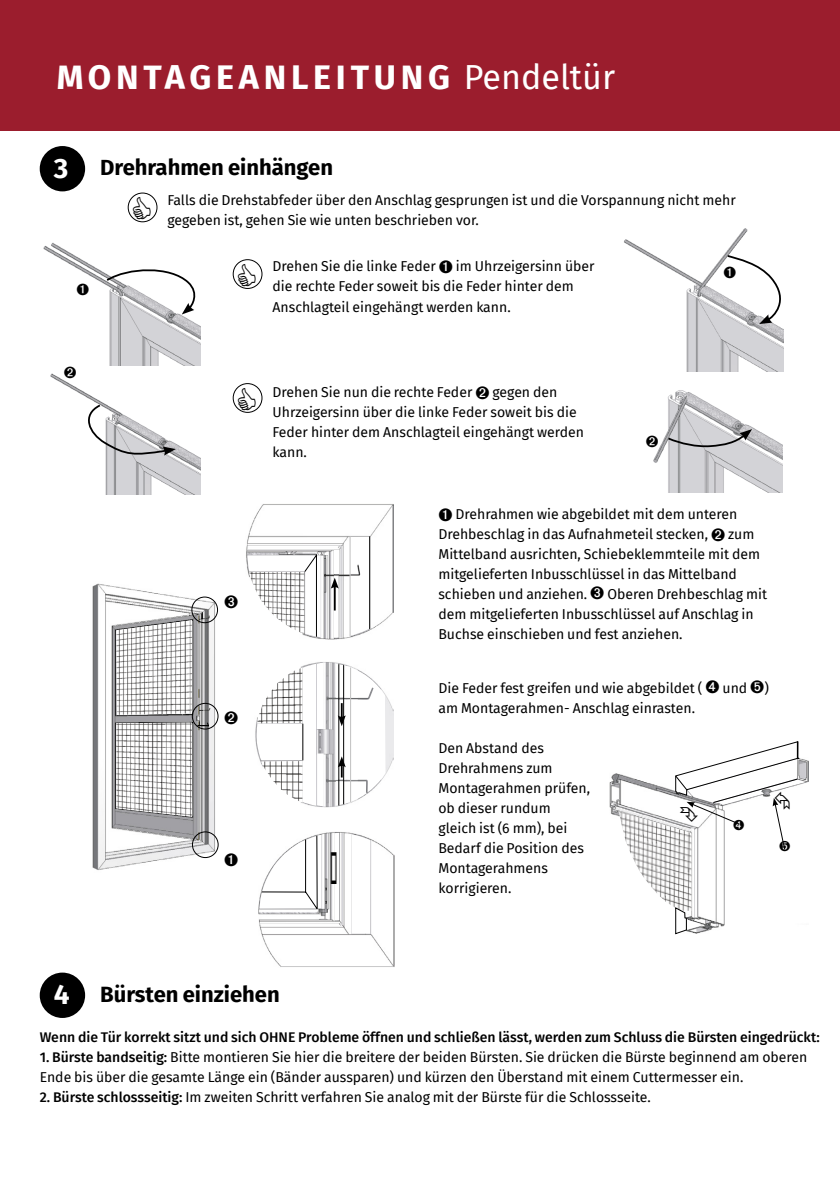
<style>
.page{position:relative;width:840px;height:1191px;background:#fff}
.page>*{position:absolute;margin:0;border:0;box-sizing:border-box;transform-origin:0 0}
.t1{font:700 34px "Fira Sans";letter-spacing:.14em;color:#fff}
.Haupttext_9_pt_Fett{font:700 28px "Fira Sans";color:#fff}
.Haupttext_9_pt_Fett-2{font:700 22px "Fira Sans";color:#000}
.Haupttext_9_pt_Fett-3{font:14px/20px "Fira Sans";color:#000}
.Haupttext_9_pt_Fett-4{font:500 14px "Fira Sans";color:#000}
.s1{font-weight:400}
.s2{font-weight:500}
</style>
<div class="page">
<div style="left:0;top:0;width:839px;height:130px;background:#9b1d2d"></div>
<div style="left:40px;top:146px;width:45px;height:45px;background:#000;border-radius:50%"></div>
<div style="left:40px;top:972px;width:45px;height:46px;background:#000;border-radius:50%"></div>
<div style="left:232px;top:259px;width:30px;height:30px;border:1px solid #000;border-radius:50%"></div>
<div style="left:232px;top:383px;width:30px;height:30px;border:1px solid #000;border-radius:50%"></div>
<img style="left:92px;top:583px;width:118px;height:287px">
<img style="left:246px;top:504px;width:147px;height:135px">
<svg style="left:247px;top:554px;width:73px;height:83px"></svg>
<hr style="left:334px;top:550px;width:4px;height:24px;background:#fff">
<svg style="left:350px;top:537px;width:19px;height:99px"></svg>
<hr style="left:369px;top:536px;width:1px;height:93px;background:#000">
<svg style="left:330px;top:575px;width:8px;height:63px"></svg>
<svg style="left:116px;top:597px;width:102px;height:260px"></svg>
<img style="left:255px;top:662px;width:138px;height:145px">
<svg style="left:256px;top:663px;width:67px;height:143px"></svg>
<img style="left:261px;top:761px;width:41px;height:41px">
<hr style="left:302px;top:723px;width:1px;height:37px;background:#000">
<hr style="left:349px;top:536px;width:1px;height:100px;background:#c0c0c0">
<svg style="left:336px;top:664px;width:49px;height:141px"></svg>
<div style="left:128px;top:192px;width:29px;height:30px;border:1px solid #000;border-radius:50%"></div>
<img style="left:43px;top:242px;width:157px;height:124px">
<svg style="left:105px;top:266px;width:95px;height:48px"></svg>
<img style="left:50px;top:373px;width:150px;height:121px">
<svg style="left:81px;top:403px;width:95px;height:55px"></svg>
<img style="left:624px;top:228px;width:159px;height:144px">
<img style="left:653px;top:390px;width:129px;height:103px">
<svg style="left:665px;top:429px;width:86px;height:18px;background:#b4b4b7"></svg>
<img style="left:609px;top:759px;width:199px;height:58px">
<svg style="left:258px;top:832px;width:137px;height:135px"></svg>
<svg style="left:77px;top:284px;width:12px;height:12px"></svg>
<svg style="left:64px;top:373px;width:12px;height:5px"></svg>
<svg style="left:723px;top:254px;width:60px;height:70px"></svg>
<svg style="left:653px;top:435px;width:4px;height:12px"></svg>
<svg style="left:619px;top:741px;width:186px;height:193px"></svg>
<p class="t1" style="left:57px;top:48px;width:559px">MONTAGEANLEITUNG <span class="s1">Pendeltür</span></p>
<p class="Haupttext_9_pt_Fett" style="left:54px;top:145px;width:16px">3</p>
<p class="Haupttext_9_pt_Fett-2" style="left:100px;top:149px;width:234px">Drehrahmen einhängen</p>
<p class="Haupttext_9_pt_Fett-3" style="left:167px;top:190px;width:569px">Falls die Drehstabfeder über den Anschlag gesprungen ist und die Vorspannung nicht mehr gegeben ist, gehen Sie wie unten beschrieben vor.</p>
<p class="Haupttext_9_pt_Fett-3" style="left:272px;top:256px;width:323px;text-indent:183px">im Uhrzeigersinn über die rechte Feder soweit bis die Feder hinter dem<br>Anschlagteil eingehängt werden kann.</p>
<p class="Haupttext_9_pt_Fett-3" style="left:272px;top:256px;width:165px">Drehen Sie die linke Feder</p>
<p class="Haupttext_9_pt_Fett-3" style="left:272px;top:381px;width:201px">Drehen Sie nun die rechte Feder</p>
<p class="Haupttext_9_pt_Fett-3" style="left:272px;top:381px;width:313px;text-indent:220px">gegen den<br>Uhrzeigersinn über die linke Feder soweit bis die<br>Feder hinter dem Anschlagteil eingehängt werden kann.</p>
<p class="Haupttext_9_pt_Fett-3" style="left:438px;top:503px;width:300px;text-indent:17px">Drehrahmen wie abgebildet mit dem unteren<br>Drehbeschlag in das Aufnahmeteil stecken,</p>
<p class="Haupttext_9_pt_Fett-3" style="left:438px;top:523px;width:323px;text-indent:290px">zum<br>Mittelband ausrichten, Schiebeklemmteile mit dem mitgelieferten Inbusschlüssel in das Mittelband schieben und anziehen.</p>
<p class="Haupttext_9_pt_Fett-3" style="left:438px;top:583px;width:330px;text-indent:169px">Oberen Drehbeschlag mit dem mitgelieferten Inbusschlüssel auf Anschlag in<br>Buchse einschieben und fest anziehen.</p>
<p class="Haupttext_9_pt_Fett-3" style="left:438px;top:677px;width:265px">Die Feder fest greifen und wie abgebildet (</p>
<p class="Haupttext_9_pt_Fett-3" style="left:722px;top:677px;width:48px">und )</p>
<p class="Haupttext_9_pt_Fett-3" style="left:438px;top:697px;width:258px">am Montagerahmen- Anschlag einrasten.</p>
<p class="Haupttext_9_pt_Fett-3" style="left:438px;top:738px;width:153px">Den Abstand des<br>Drehrahmens zum<br>Montagerahmen prüfen, ob dieser rundum</p>
<p class="Haupttext_9_pt_Fett-3" style="left:438px;top:818px;width:147px">gleich ist (6 mm), bei<br>Bedarf die Position des<br>Montagerahmens korrigieren.</p>
<p class="Haupttext_9_pt_Fett" style="left:54px;top:971px;width:17px">4</p>
<p class="Haupttext_9_pt_Fett-2" style="left:100px;top:975px;width:181px">Bürsten einziehen</p>
<p class="Haupttext_9_pt_Fett-4" style="left:40px;top:1025px;width:781px">Wenn die Tür korrekt sitzt und sich OHNE Probleme öffnen und schließen lässt, werden zum Schluss die Bürsten eingedrückt:</p>
<p class="Haupttext_9_pt_Fett-3" style="left:40px;top:1046px;width:768px"><span class="s2">1. Bürste bandseitig:</span> Bitte montieren Sie hier die breitere der beiden Bürsten. Sie drücken die Bürste beginnend am oberen<br>Ende bis über die gesamte Länge ein (Bänder aussparen) und kürzen den Überstand mit einem Cuttermesser ein.</p>
<p class="Haupttext_9_pt_Fett-3" style="left:40px;top:1086px;width:612px"><span class="s2">2. Bürste schlossseitig:</span> Im zweiten Schritt verfahren Sie analog mit der Bürste für die Schlossseite.</p>
</div>
